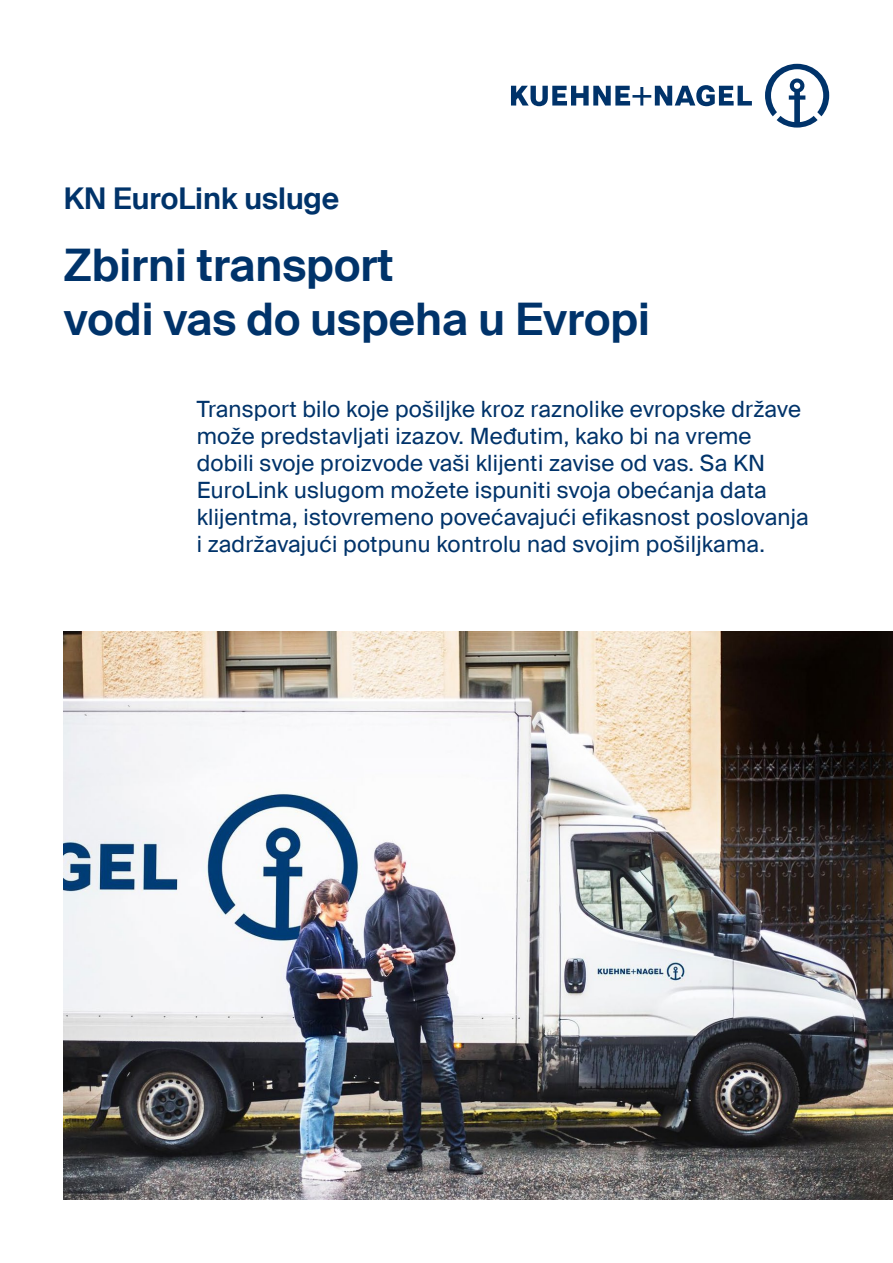
<style>
.page{position:relative;width:893px;height:1263px;background:#fff}
.page>*{position:absolute;margin:0;border:0;box-sizing:border-box;transform-origin:0 0}
.t1{font:600 45px/54px "Suisse Intl";color:#00336a}
.t2{font:600 30px "Suisse Intl";color:#00336a}
.t3{font:22.5px/27px "Suisse Intl";letter-spacing:.01em;color:#00336a}
</style>
<div class="page">
<img style="left:64px;top:631px;width:829px;height:568px">
<svg style="left:511px;top:64px;width:318px;height:64px"></svg>
<h2 class="t2" style="left:64px;top:181px;width:277px">KN EuroLink usluge</h2>
<h1 class="t1" style="left:64px;top:239px;width:588px">Zbirni transport<br>vodi vas do uspeha u Evropi</h1>
<p class="t3" style="left:197px;top:396px;width:614px">Transport bilo koje pošiljke kroz raznolike evropske države može predstavljati izazov. Međutim, kako bi na vreme dobili svoje proizvode vaši klijenti zavise od vas. Sa KN EuroLink uslugom možete ispuniti svoja obećanja data klijentma, istovremeno povećavajući efikasnost poslovanja i zadržavajući potpunu kontrolu nad svojim pošiljkama.</p>
</div>
